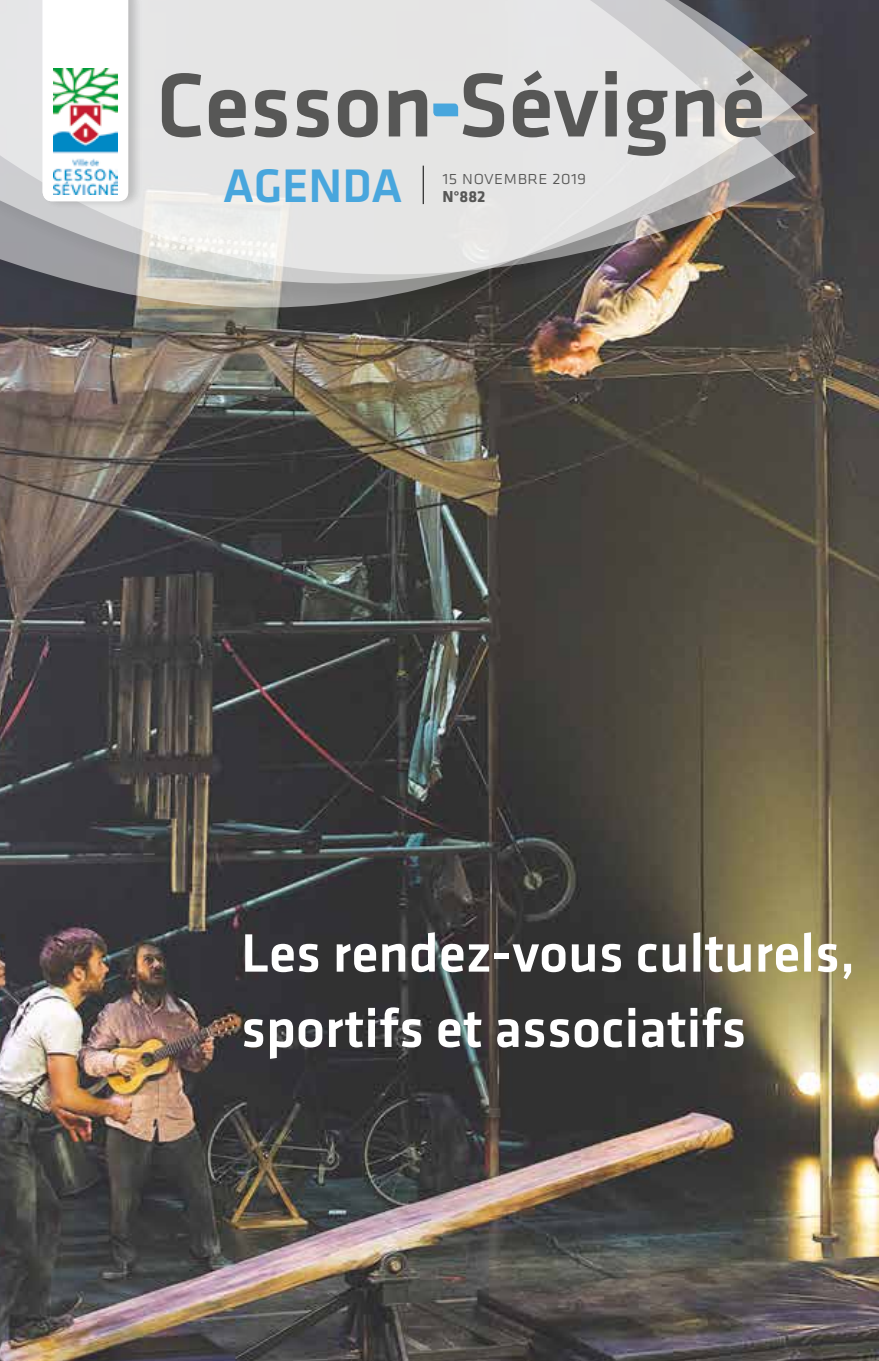
<style>
.page{position:relative;width:879px;height:1361px;background:#fff}
.page>*{position:absolute;margin:0;border:0;box-sizing:border-box;transform-origin:0 0}
.t1{font:500 93.8px "Klavika";color:#575756}
.t2{font:500 56px/75.2px "Klavika";color:#fff}
.t3{font:500 48.8px "Klavika";color:#48a6dd}
.t4{font:19.2px "Klavika Light Caps SC";color:#575756}
.t5{font:700 16.4px "Klavika";color:#575756}
</style>
<div class="page">
<img style="left:0;top:0;width:879px;height:1361px">
<svg style="left:0;top:375px;width:796px;height:145px;background:#5a544b"></svg>
<img style="left:0;top:352px;width:808px;height:23px">
<div style="left:0;top:0;width:838px;height:308px;background:#000;opacity:.1"></div>
<svg style="left:0;top:0;width:815px;height:352px;background:#b6b4b1"></svg>
<hr style="left:423px;top:166px;width:1px;height:38px;background:#000">
<svg style="left:433px;top:103px;width:25px;height:13px"></svg>
<div style="left:41px;top:0;width:102px;height:210px;background:#000;opacity:.1"></div>
<svg style="left:43px;top:0;width:85px;height:201px"></svg>
<h1 class="t1" style="left:156px;top:42px;width:611px">Cesson Sévigné</h1>
<p class="t3" style="left:223px;top:153px;width:181px">AGENDA</p>
<p class="t4" style="left:442px;top:167px;width:146px">15 novembre 2019</p>
<p class="t5" style="left:442px;top:184px;width:45px">N°882</p>
<p class="t2" style="left:241px;top:914px;width:616px">Les rendez-vous culturels, sportifs et associatifs</p>
</div>
